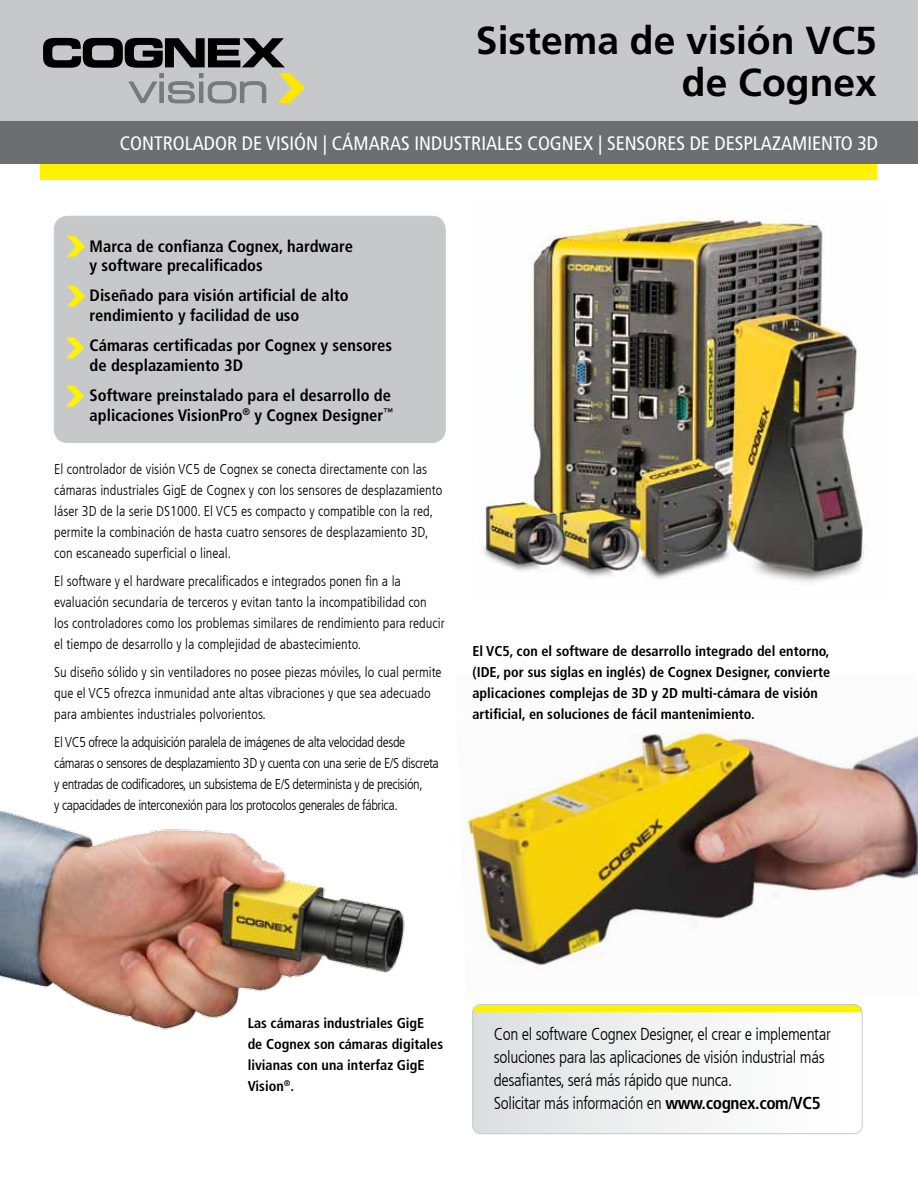
<style>
.page{position:relative;width:918px;height:1188px;background:#fff}
.page>*{position:absolute;margin:0;border:0;box-sizing:border-box;transform-origin:0 0}
.t1{font:700 39px/42px "Frutiger LT Com";color:#000;text-align:right}
.t2{font:condensed 19.5px "Frutiger LT Com";color:#fff}
.t3{font:300 condensed 17.25px/23.1px "Frutiger LT Com";letter-spacing:-.02em;color:#000}
.t4{font:700 condensed 16.5px/19.5px "Frutiger LT Com";color:#000}
.t5{font:300 condensed 14.25px/21px "Frutiger LT Com";color:#000}
.t6{font:700 condensed 14.25px/21px "Frutiger LT Com";color:#000}
.t7{font:300 condensed 14.25px/21px "Frutiger LT Com";letter-spacing:-.03em;color:#000}
.s1{font-weight:700}
</style>
<div class="page">
<svg style="left:473px;top:1012px;width:389px;height:122px"></svg>
<div style="left:474px;top:1005px;width:388px;height:7px;background:#fff200"></div>
<div style="left:472px;top:1004px;width:390px;height:130px;border:1px solid #c7c8ca;border-radius:9px"></div>
<div style="left:0;top:0;width:918px;height:132px;background:#c7c8ca"></div>
<div style="left:54px;top:216px;width:391px;height:227px;background:#c7c8ca;border-radius:13px"></div>
<div style="left:54px;top:216px;width:391px;height:227px;border:1px solid #c7c8ca;border-radius:13px"></div>
<svg style="left:67px;top:236px;width:18px;height:21px"></svg>
<svg style="left:67px;top:286px;width:18px;height:21px"></svg>
<svg style="left:66px;top:338px;width:18px;height:20px"></svg>
<svg style="left:66px;top:386px;width:18px;height:20px"></svg>
<div style="left:40px;top:162px;width:838px;height:17px;background:#fff200"></div>
<div style="left:0;top:122px;width:918px;height:42px;background:#6d6e71"></div>
<svg style="left:43px;top:38px;width:262px;height:66px"></svg>
<img style="left:481px;top:217px;width:387px;height:365px">
<img style="left:0;top:810px;width:405px;height:220px">
<img style="left:460px;top:730px;width:458px;height:236px">
<h1 class="t1" style="left:476px;top:20px;width:402px">Sistema de visión VC5 de Cognex</h1>
<h2 class="t2" style="left:120px;top:132px;width:760px">CONTROLADOR DE VISIÓN | CÁMARAS INDUSTRIALES COGNEX | SENSORES DE DESPLAZAMIENTO 3D</h2>
<p class="t4" style="left:90px;top:236px;width:265px">Marca de confianza Cognex, hardware y software precalificados</p>
<p class="t4" style="left:90px;top:286px;width:261px">Diseñado para visión artificial de alto rendimiento y facilidad de uso</p>
<p class="t4" style="left:90px;top:336px;width:304px">Cámaras certificadas por Cognex y sensores de desplazamiento 3D</p>
<p class="t4" style="left:90px;top:386px;width:305px">Software preinstalado para el desarrollo de aplicaciones VisionPro<sup>®</sup> y Cognex Designer<sup>™</sup></p>
<p class="t5" style="left:54px;top:459px;width:390px">El controlador de visión VC5 de Cognex se conecta directamente con las cámaras industriales GigE de Cognex y con los sensores de desplazamiento láser 3D de la serie DS1000. El VC5 es compacto y compatible con la red, permite la combinación de hasta cuatro sensores de desplazamiento 3D, con escaneado superficial o lineal.</p>
<p class="t5" style="left:54px;top:571px;width:392px">El software y el hardware precalificados e integrados ponen fin a la evaluación secundaria de terceros y evitan tanto la incompatibilidad con los controladores como los problemas similares de rendimiento para reducir el tiempo de desarrollo y la complejidad de abastecimiento.</p>
<p class="t5" style="left:54px;top:662px;width:389px">Su diseño sólido y sin ventiladores no posee piezas móviles, lo cual permite que el VC5 ofrezca inmunidad ante altas vibraciones y que sea adecuado para ambientes industriales polvorientos.</p>
<p class="t7" style="left:54px;top:731px;width:386px">El VC5 ofrece la adquisición paralela de imágenes de alta velocidad desde cámaras o sensores de desplazamiento 3D y cuenta con una serie de E/S discreta y entradas de codificadores, un subsistema de E/S determinista y de precisión,<br>y capacidades de interconexión para los protocolos generales de fábrica.</p>
<p class="t6" style="left:472px;top:641px;width:359px">El VC5, con el software de desarrollo integrado del entorno, (IDE, por sus siglas en inglés) de Cognex Designer, convierte aplicaciones complejas de 3D y 2D multi-cámara de visión artificial, en soluciones de fácil mantenimiento.</p>
<p class="t6" style="left:248px;top:1012px;width:197px">Las cámaras industriales GigE<br>de Cognex son cámaras digitales livianas con una interfaz GigE<br>Vision<sup>®</sup>.</p>
<p class="t3" style="left:494px;top:1023px;width:339px">Con el software Cognex Designer, el crear e implementar soluciones para las aplicaciones de visión industrial más desafiantes, será más rápido que nunca.<br>Solicitar más información en <span class="s1">www.cognex.com/VC5</span></p>
</div>
